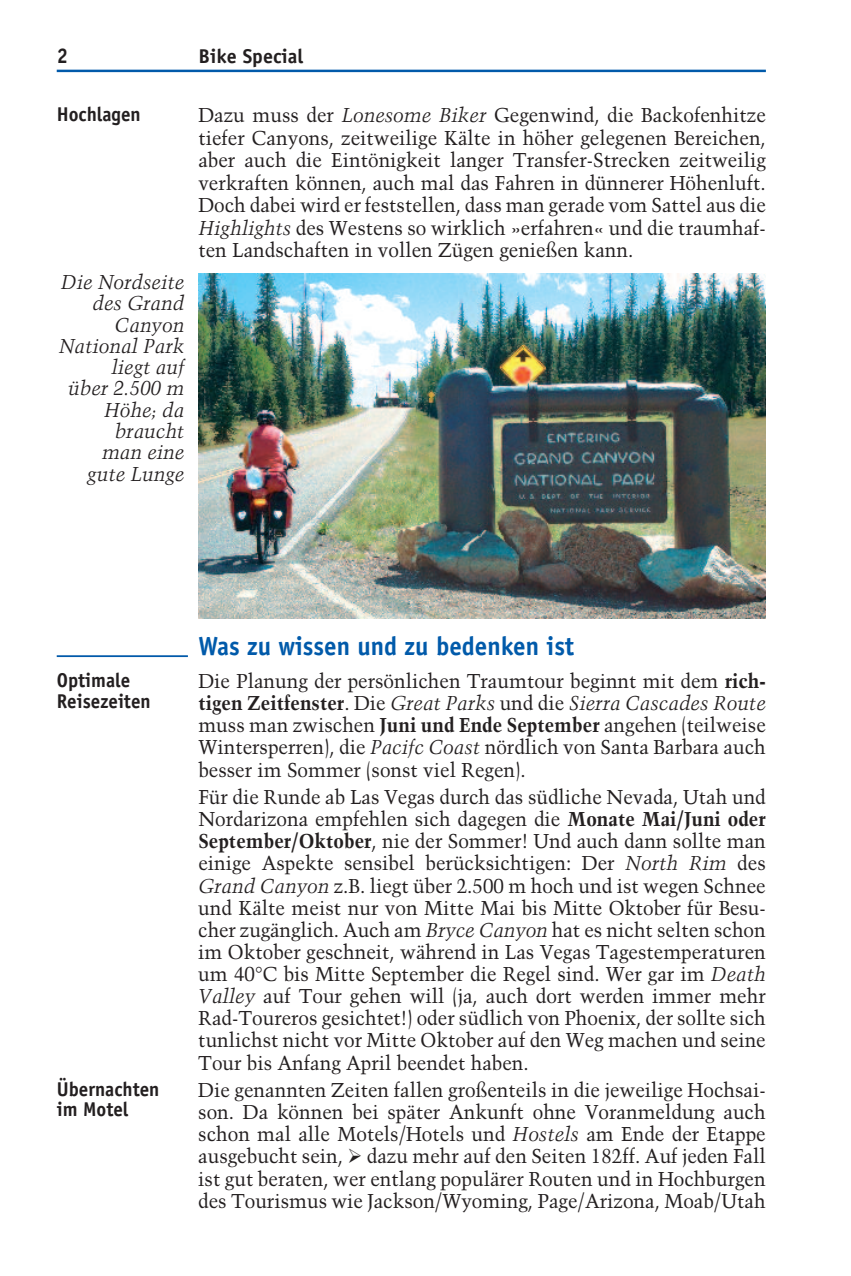
<style>
.page{position:relative;width:851px;height:1276px;background:#fff}
.page>*{position:absolute;margin:0;border:0;box-sizing:border-box;transform-origin:0 0}
.t1{font:700 26.25px "Officina Sans";color:#015aaa;scale:.95 1}
.t2{font:700 21.25px "Officina Sans";color:#231f20;scale:.95 1}
.t3{font:20px/22.2px "Trump Mediaeval";color:#231f20;text-align:justify;scale:.95 1}
.t4{font:italic 20px/21.2px "Trump Mediaeval";color:#231f20;text-align:right;scale:.95 1}
.t5{font:700 20px/20px "Officina Sans";color:#231f20;scale:.95 1}
.t6{font:700 20px "Officina Sans";color:#231f20}
.s1{font-style:italic}
.s2{font-weight:700}
</style>
<div class="page">
<hr style="left:57px;top:70px;width:708px;height:2px;background:#015aaa">
<img style="left:198px;top:274px;width:567px;height:344px">
<hr style="left:57px;top:655px;width:131px;height:2px;background:#015aaa">
<p class="t2" style="left:57px;top:48px;width:13px">2</p>
<p class="t6" style="left:198px;top:49px;width:106px">Bike Special</p>
<p class="t5" style="left:57px;top:106px;width:90px">Hochlagen</p>
<p class="t4" style="left:59px;top:272px;width:134px">Die Nordseite des Grand<br>Canyon<br>National Park liegt auf<br>über 2.500 m<br>Höhe; da braucht<br>man eine<br>gute Lunge</p>
<p class="t3" style="left:198px;top:104px;width:598px">Dazu muss der <span class="s1">Lonesome Biker</span> Gegenwind, die Backofenhitze tiefer Canyons, zeitweilige Kälte in höher gelegenen Bereichen, aber auch die Eintönigkeit langer Transfer-Strecken zeitweilig verkraften können, auch mal das Fahren in dünnerer Höhenluft.<br>Doch dabei wird er feststellen, dass man gerade vom Sattel aus die <span class="s1">Highlights</span> des Westens so wirklich »erfahren« und die traumhaf&shy;ten Landschaften in vollen Zügen genießen kann.</p>
<p class="t5" style="left:57px;top:671px;width:100px;line-height:21px">Optimale<br>Reisezeiten</p>
<p class="t5" style="left:57px;top:1080px;width:110px">Übernachten im Motel</p>
<h1 class="t1" style="left:198px;top:636px;width:397px">Was zu wissen und zu bedenken ist</h1>
<p class="t3" style="left:198px;top:670px;width:598px">Die Planung der persönlichen Traumtour beginnt mit dem <span class="s2">rich&shy;tigen Zeitfenster</span>. Die <span class="s1">Great Parks</span> und die <span class="s1">Sierra Cascades Route </span>muss man zwischen <span class="s2">Juni und Ende September</span> angehen (teilweise Wintersperren), die <span class="s1">Pacifc Coast</span> nördlich von Santa Barbara auch besser im Sommer (sonst viel Regen).</p>
<p class="t3" style="left:198px;top:786px;width:599px">Für die Runde ab Las Vegas durch das südliche Nevada, Utah und Nordarizona empfehlen sich dagegen die <span class="s2">Monate Mai/Juni oder September/Oktober</span>, nie der Sommer! Und auch dann sollte man einige Aspekte sensibel berücksichtigen: Der <span class="s1">North Rim</span> des <span class="s1">Grand Canyon</span> z.B. liegt über 2.500 m hoch und ist wegen Schnee und Kälte meist nur von Mitte Mai bis Mitte Oktober für Besu&shy;cher zugänglich. Auch am <span class="s1">Bryce Canyon</span> hat es nicht selten schon im Oktober geschneit, während in Las Vegas Tagestemperaturen um 40°C bis Mitte September die Regel sind. Wer gar im <span class="s1">Death Valley</span> auf Tour gehen will (ja, auch dort werden immer mehr Rad-Toureros gesichtet!) oder südlich von Phoenix, der sollte sich tunlichst nicht vor Mitte Oktober auf den Weg machen und seine Tour bis Anfang April beendet haben.</p>
<p class="t3" style="left:198px;top:1079px;width:598px">Die genannten Zeiten fallen großenteils in die jeweilige Hochsai&shy;son. Da können bei später Ankunft ohne Voranmeldung auch schon mal alle Motels/Hotels und <span class="s1">Hostels</span> am Ende der Etappe ausgebucht sein, dazu mehr auf den Seiten 182ff. Auf jeden Fall ist gut beraten, wer entlang populärer Routen und in Hochburgen des Tourismus wie Jackson/Wyoming, Page/Arizona, Moab/Utah</p>
</div>
